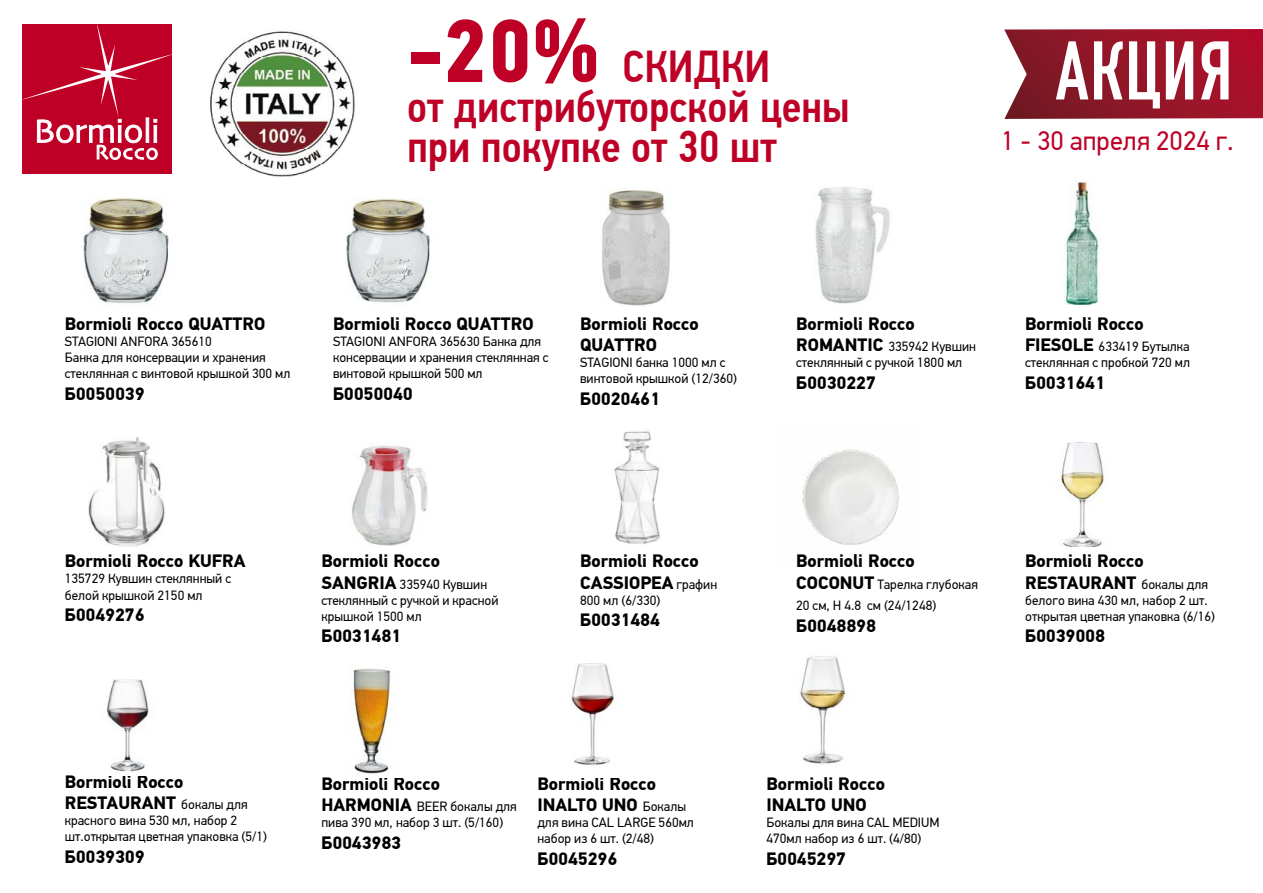
<style>
.page{position:relative;width:1263px;height:893px;background:#fff}
.page>*{position:absolute;margin:0;border:0;box-sizing:border-box;transform-origin:0 0}
.t1{font:500 44.7px/40.2px "PF Din Text Cond Pro";color:#be0027}
.t2{font:26.78px "PF Din Text Pro";color:#be0027}
.t3{font:700 17.85px/21.5px "PF Din Text Pro";color:#000}
.t4{font:13.42px/16px "PF Din Text Pro";color:#000}
.s1{font-weight:700;font-size:89.32px}
.s2{font-weight:700;font-size:17.85px}
.s3{font-weight:400;font-size:13.42px}
</style>
<div class="page">
<img style="left:89px;top:437px;width:76px;height:109px">
<img style="left:351px;top:445px;width:77px;height:101px">
<img style="left:614px;top:431px;width:46px;height:113px">
<img style="left:802px;top:449px;width:97px;height:96px">
<img style="left:1056px;top:442px;width:48px;height:104px">
<img style="left:800px;top:656px;width:46px;height:108px">
<img style="left:210px;top:31px;width:145px;height:146px">
<div style="left:23px;top:25px;width:149px;height:149px;background:#be0027"></div>
<svg style="left:23px;top:25px;width:149px;height:135px"></svg>
<svg style="left:1004px;top:29px;width:259px;height:90px"></svg>
<img style="left:83px;top:198px;width:86px;height:106px">
<img style="left:346px;top:198px;width:84px;height:105px">
<img style="left:602px;top:189px;width:68px;height:118px">
<img style="left:815px;top:187px;width:75px;height:117px">
<img style="left:1064px;top:181px;width:35px;height:124px">
<img style="left:106px;top:679px;width:43px;height:93px">
<img style="left:353px;top:669px;width:38px;height:105px">
<img style="left:571px;top:663px;width:43px;height:102px">
<h1 class="t1" style="left:407px;top:47px;width:444px"><span class="s1">-20%</span> СКИДКИ<br>от дистрибуторской цены при покупке от 30 шт</h1>
<h2 class="t2" style="left:1001px;top:125px;width:234px">1 - 30 апреля 2024 г.</h2>
<h3 class="t3" style="left:65px;top:313px;width:202px">Bormioli Rocco QUATTRO</h3>
<p class="t4" style="left:65px;top:333px;width:227px">STAGIONI ANFORA 365610<br>Банка для консервации и хранения стеклянная с винтовой крышкой 300 мл</p>
<h3 class="t3" style="left:65px;top:383px;width:81px">Б0050039</h3>
<h3 class="t3" style="left:333px;top:313px;width:202px">Bormioli Rocco QUATTRO</h3>
<p class="t4" style="left:333px;top:333px;width:217px">STAGIONI ANFORA 365630 Банка для консервации и хранения стеклянная с винтовой крышкой 500 мл</p>
<h3 class="t3" style="left:333px;top:383px;width:81px">Б0050040</h3>
<h3 class="t3" style="left:580px;top:313px;width:120px">Bormioli Rocco<br>QUATTRO</h3>
<p class="t4" style="left:580px;top:355px;width:158px">STAGIONI банка 1000 мл с винтовой крышкой (12/360)</p>
<h3 class="t3" style="left:580px;top:388px;width:81px">Б0020461</h3>
<h3 class="t3" style="left:796px;top:313px;width:120px">Bormioli Rocco</h3>
<p class="t4" style="left:796px;top:339px;width:181px"><span class="s2">ROMANTIC</span> 335942 Кувшин стеклянный с ручкой 1800 мл</p>
<h3 class="t3" style="left:796px;top:372px;width:81px">Б0030227</h3>
<h3 class="t3" style="left:1025px;top:313px;width:120px">Bormioli Rocco</h3>
<p class="t4" style="left:1025px;top:339px;width:166px"><span class="s2">FIESOLE</span> 633419 Бутылка стеклянная с пробкой 720 мл</p>
<h3 class="t3" style="left:1025px;top:372px;width:81px">Б0031641</h3>
<h3 class="t3" style="left:65px;top:551px;width:182px">Bormioli Rocco KUFRA</h3>
<p class="t4" style="left:65px;top:571px;width:168px">135729 Кувшин стеклянный с белой крышкой 2150 мл</p>
<h3 class="t3" style="left:65px;top:605px;width:81px">Б0049276</h3>
<h3 class="t3" style="left:65px;top:771px;width:184px">Bormioli Rocco<br>RESTAURANT <span class="s3">бокалы для</span></h3>
<p class="t4" style="left:65px;top:813px;width:204px">красного вина 530 мл, набор 2 шт.открытая цветная упаковка (5/1)</p>
<h3 class="t3" style="left:65px;top:846px;width:81px">Б0039309</h3>
<h3 class="t3" style="left:321px;top:551px;width:120px">Bormioli Rocco</h3>
<p class="t4" style="left:321px;top:576px;width:179px"><span class="s2">SANGRIA</span> 335940 Кувшин стеклянный с ручкой и красной крышкой 1500 мл</p>
<h3 class="t3" style="left:321px;top:626px;width:81px">Б0031481</h3>
<h3 class="t3" style="left:580px;top:551px;width:139px">Bormioli Rocco<br>CASSIOPEA <span class="s3">графин</span></h3>
<p class="t4" style="left:580px;top:592px;width:82px">800 мл (6/330)</p>
<h3 class="t3" style="left:580px;top:610px;width:81px">Б0031484</h3>
<h3 class="t3" style="left:796px;top:551px;width:120px">Bormioli Rocco</h3>
<p class="t4" style="left:796px;top:574px;width:183px;line-height:21.5px"><span class="s2">COCONUT</span> Тарелка глубокая<br>20 см, H 4.8 см (24/1248)</p>
<h3 class="t3" style="left:796px;top:615px;width:81px">Б0048898</h3>
<h3 class="t3" style="left:1025px;top:551px;width:184px">Bormioli Rocco<br>RESTAURANT <span class="s3">бокалы для</span></h3>
<p class="t4" style="left:1025px;top:592px;width:191px">белого вина 430 мл, набор 2 шт. открытая цветная упаковка (6/16)</p>
<h3 class="t3" style="left:1025px;top:626px;width:81px">Б0039008</h3>
<h3 class="t3" style="left:321px;top:773px;width:120px">Bormioli Rocco</h3>
<p class="t4" style="left:321px;top:798px;width:197px"><span class="s2">HARMONIA</span> BEER бокалы для пива 390 мл, набор 3 шт. (5/160)</p>
<h3 class="t3" style="left:321px;top:832px;width:81px">Б0043983</h3>
<h3 class="t3" style="left:537px;top:773px;width:150px">Bormioli Rocco<br>INALTO UNO <span class="s3">Бокалы</span></h3>
<p class="t4" style="left:537px;top:815px;width:158px">для вина CAL LARGE 560мл набор из 6 шт. (2/48)</p>
<h3 class="t3" style="left:537px;top:848px;width:81px">Б0045296</h3>
<h3 class="t3" style="left:766px;top:773px;width:120px">Bormioli Rocco<br>INALTO UNO</h3>
<p class="t4" style="left:766px;top:815px;width:175px">Бокалы для вина CAL MEDIUM<br>470мл набор из 6 шт. (4/80)</p>
<h3 class="t3" style="left:766px;top:848px;width:81px">Б0045297</h3>
</div>
